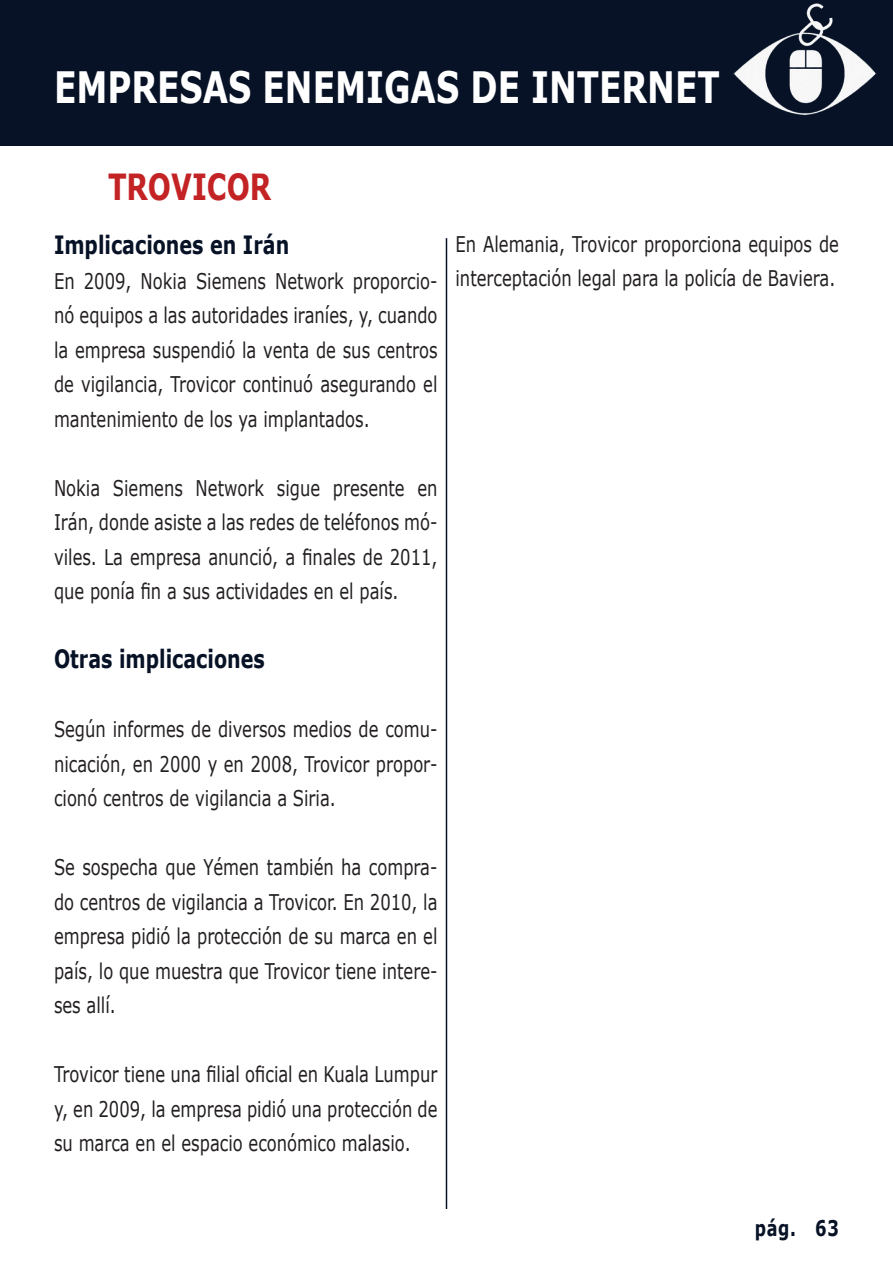
<style>
.page{position:relative;width:893px;height:1263px;background:#fff}
.page>*{position:absolute;margin:0;border:0;box-sizing:border-box;transform-origin:0 0}
.t1{font:700 43.2px "Verdana";color:#fff;scale:.76 1}
.t2{font:700 36px "Verdana";color:#c32325;scale:.76 1}
.titular_azul{font:700 25.2px "Verdana";color:#071226;scale:.76 1}
.Estilo_de_párrafo_1{font:21.6px/34.5px "Verdana";color:#231f20;text-align:justify;scale:.76 1}
.página{font:700 21.6px "Verdana";color:#071226;scale:.75 1}
</style>
<div class="page">
<div style="left:0;top:0;width:893px;height:145px;background:#071226"></div>
<img style="left:510px;top:3px;width:383px;height:143px">
<hr style="left:446px;top:238px;width:1px;height:971px;background:#071226">
<p class="t1" style="left:54px;top:59px;width:877px">EMPRESAS ENEMIGAS DE INTERNET</p>
<p class="t2" style="left:108px;top:163px;width:216px">TROVICOR</p>
<p class="titular_azul" style="left:54px;top:229px;width:311px">Implicaciones en Irán</p>
<p class="Estilo_de_párrafo_1" style="left:54px;top:264px;width:506px">En 2009, Nokia Siemens Network proporcio&shy;nó equipos a las autoridades iraníes, y, cuando la empresa suspendió la venta de sus centros de vigilancia, Trovicor continuó asegurando el mantenimiento de los ya implantados.</p>
<p class="Estilo_de_párrafo_1" style="left:54px;top:471px;width:506px">Nokia Siemens Network sigue presente en Irán, donde asiste a las redes de teléfonos mó&shy;viles. La empresa anunció, a finales de 2011, que ponía fin a sus actividades en el país.</p>
<p class="titular_azul" style="left:54px;top:643px;width:279px">Otras implicaciones</p>
<p class="Estilo_de_párrafo_1" style="left:54px;top:712px;width:506px">Según informes de diversos medios de comu&shy;nicación, en 2000 y en 2008, Trovicor propor&shy;cionó centros de vigilancia a Siria.</p>
<p class="Estilo_de_párrafo_1" style="left:54px;top:850px;width:506px">Se sospecha que Yémen también ha compra&shy;do centros de vigilancia a Trovicor. En 2010, la empresa pidió la protección de su marca en el país, lo que muestra que Trovicor tiene intere&shy;ses allí.</p>
<p class="Estilo_de_párrafo_1" style="left:455px;top:227px;width:506px">En Alemania, Trovicor proporciona equipos de interceptación legal para la policía de Baviera.</p>
<p class="Estilo_de_párrafo_1" style="left:54px;top:1057px;width:506px">Trovicor tiene una filial oficial en Kuala Lumpur y, en 2009, la empresa pidió una protección de su marca en el espacio económico malasio.</p>
<p class="página" style="left:755px;top:1213px;width:114px">pág. 63</p>
</div>
